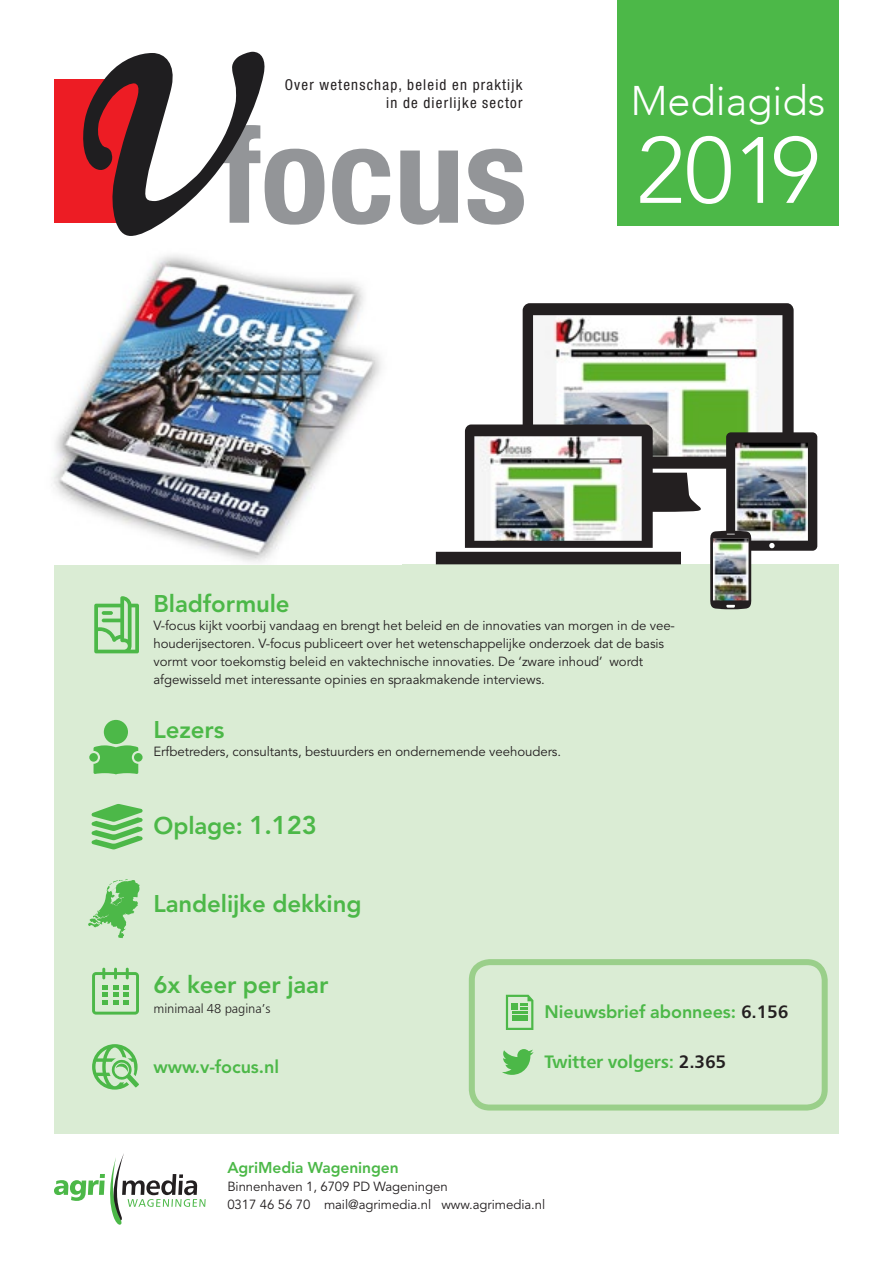
<style>
.page{position:relative;width:893px;height:1263px;background:#fff}
.page>*{position:absolute;margin:0;border:0;box-sizing:border-box;transform-origin:0 0}
.t1{font:300 93px "Avenir";color:#fff}
.t2{font:300 41.4px "Avenir";color:#fff}
.t3{font:800 24px "Avenir LT Std";letter-spacing:-.005em;color:#4cb848}
.t4{font:800 18px "Avenir LT Std";letter-spacing:-.005em;color:#4cb848}
.t5{font:18px "Humanist 777 BT Bold B";letter-spacing:-.01em;color:#4cb848}
.t6{font:800 15.6px "Avenir LT Std";letter-spacing:-.005em;color:#4cb848}
.t7{font:condensed 15px/18px "Helvetica Neue LT Std";letter-spacing:.08em;color:#231f20;text-align:right}
.t8{font:13.2px/18px "Avenir LT Std";letter-spacing:-.005em;color:#231f20}
.t9{font:12.9px "Humanist 777 BT Light B";letter-spacing:-.005em;color:#231f20}
.s1{font-size:25.5px}
.s2{font-family:"Humanist 777 BT Bold B";font-weight:400;color:#231f20}
.s3{color:#231f20}
</style>
<div class="page">
<div style="left:617px;top:0;width:222px;height:225px;background:#4cb848"></div>
<svg style="left:54px;top:1153px;width:152px;height:72px"></svg>
<div style="left:54px;top:565px;width:785px;height:569px;background:#daecd4"></div>
<svg style="left:88px;top:879px;width:52px;height:59px"></svg>
<div style="left:104px;top:720px;width:24px;height:24px;background:#4cb848;border-radius:50%"></div>
<svg style="left:89px;top:745px;width:54px;height:29px"></svg>
<svg style="left:94px;top:596px;width:45px;height:57px"></svg>
<svg style="left:102px;top:611px;width:11px;height:4px"></svg>
<svg style="left:92px;top:804px;width:51px;height:45px"></svg>
<svg style="left:92px;top:968px;width:47px;height:46px"></svg>
<svg style="left:506px;top:995px;width:27px;height:35px"></svg>
<svg style="left:92px;top:1044px;width:47px;height:45px"></svg>
<div style="left:469px;top:959px;width:359px;height:151px;border:6px solid #9acf8a;border-radius:18px"></div>
<svg style="left:502px;top:1049px;width:32px;height:26px"></svg>
<img style="left:53px;top:255px;width:328px;height:307px">
<div style="left:54px;top:79px;width:86px;height:144px;background:#ed1c24"></div>
<svg style="left:83px;top:52px;width:441px;height:184px"></svg>
<svg style="left:436px;top:303px;width:381px;height:306px"></svg>
<p class="t7" style="left:285px;top:76px;width:239px">Over wetenschap, beleid en praktijk in de dierlijke sector</p>
<h2 class="t2" style="left:631px;top:76px;width:196px">Mediagids</h2>
<h1 class="t1" style="left:636px;top:116px;width:185px">2019</h1>
<h3 class="t3" style="left:154px;top:589px;width:138px">Bladformule</h3>
<p class="t8" style="left:154px;top:617px;width:523px">V-focus kijkt voorbij vandaag en brengt het beleid en de innovaties van morgen in de vee&shy;houderijsectoren. V-focus publiceert over het wetenschappelijke onderzoek dat de basis vormt voor toekomstig beleid en vaktechnische innovaties. De ‘zware inhoud’ wordt afgewisseld met interessante opinies en spraakmakende interviews.</p>
<h3 class="t3" style="left:154px;top:715px;width:72px">Lezers</h3>
<p class="t8" style="left:154px;top:743px;width:409px">Erfbetreders, consultants, bestuurders en ondernemende veehouders.</p>
<h3 class="t3" style="left:154px;top:811px;width:165px">Oplage: <span class="s1">1.123</span></h3>
<h3 class="t3" style="left:154px;top:890px;width:209px">Landelijke dekking</h3>
<h3 class="t3" style="left:154px;top:971px;width:176px">6x keer per jaar</h3>
<p class="t9" style="left:154px;top:1000px;width:118px">minimaal 48 pagina’s</p>
<h3 class="t4" style="left:154px;top:1056px;width:127px">www.v-focus.nl</h3>
<h3 class="t4" style="left:545px;top:1001px;width:245px">Nieuwsbrief abonnees: <span class="s2">6.156</span></h3>
<h3 class="t5" style="left:545px;top:1050px;width:183px">Twitter volgers: <span class="s3">2.365</span></h3>
<p class="t6" style="left:227px;top:1158px;width:173px">AgriMedia Wageningen</p>
<p class="t8" style="left:227px;top:1178px;width:319px">Binnenhaven 1, 6709 PD Wageningen<br>0317 46 56 70 mail@agrimedia.nl www.agrimedia.nl</p>
</div>
